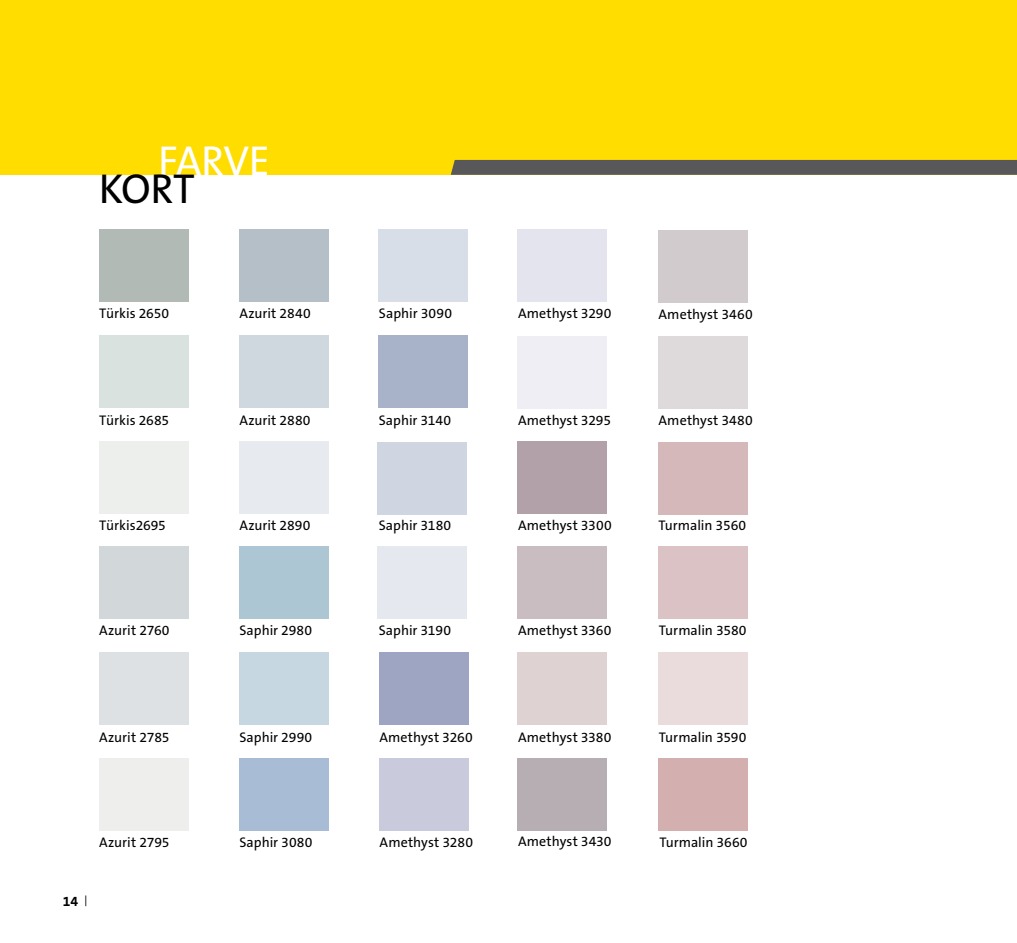
<style>
.page{position:relative;width:1017px;height:943px;background:#fff}
.page>*{position:absolute;margin:0;border:0;box-sizing:border-box;transform-origin:0 0}
.t1{font:42px "The Sans B5 Plain";color:#fff}
.t2{font:42px "The Sans B5 Plain";color:#000}
.t3{font:14px "The Sans B5 Plain";color:#000}
.t4{font:700 14px "The Sans B7";color:#000}
.s1{font-family:"Serifa";font-weight:300;font-size:15.75px}
</style>
<div class="page">
<div style="left:0;top:0;width:1017px;height:175px;background:#fd0"></div>
<svg style="left:451px;top:160px;width:566px;height:15px"></svg>
<div style="left:239px;top:230px;width:90px;height:72px;background:#b5bfc8"></div>
<div style="left:239px;top:336px;width:90px;height:72px;background:#ced8de"></div>
<div style="left:239px;top:442px;width:90px;height:72px;background:#e7ebef"></div>
<div style="left:239px;top:652px;width:90px;height:72px;background:#c6d7e1"></div>
<div style="left:239px;top:546px;width:90px;height:72px;background:#acc6d3"></div>
<div style="left:239px;top:758px;width:90px;height:72px;background:#a8bcd6"></div>
<div style="left:379px;top:230px;width:89px;height:72px;background:#d7dee8"></div>
<div style="left:378px;top:336px;width:90px;height:72px;background:#a8b3ca"></div>
<div style="left:377px;top:442px;width:90px;height:72px;background:#cfd5e1"></div>
<div style="left:377px;top:546px;width:90px;height:72px;background:#e5e8ef"></div>
<div style="left:379px;top:652px;width:90px;height:72px;background:#9ea5c3"></div>
<div style="left:379px;top:758px;width:90px;height:72px;background:#c9cbdc"></div>
<div style="left:518px;top:230px;width:89px;height:72px;background:#e3e4ed"></div>
<div style="left:518px;top:336px;width:89px;height:72px;background:#eeeef4"></div>
<div style="left:518px;top:442px;width:89px;height:72px;background:#b3a1aa"></div>
<div style="left:518px;top:546px;width:89px;height:72px;background:#c9bdc1"></div>
<div style="left:518px;top:652px;width:89px;height:72px;background:#ded3d2"></div>
<div style="left:658px;top:442px;width:90px;height:72px;background:#d5b8ba"></div>
<div style="left:658px;top:758px;width:90px;height:72px;background:#d4afaf"></div>
<div style="left:658px;top:547px;width:90px;height:72px;background:#dbc2c4"></div>
<div style="left:658px;top:652px;width:90px;height:73px;background:#eadbdc"></div>
<div style="left:658px;top:336px;width:90px;height:72px;background:#ded9db"></div>
<div style="left:658px;top:230px;width:90px;height:72px;background:#d1cbcd"></div>
<div style="left:518px;top:758px;width:89px;height:72px;background:#b7aeb3"></div>
<div style="left:99px;top:758px;width:89px;height:72px;background:#eeefed"></div>
<div style="left:99px;top:336px;width:89px;height:72px;background:#dae2df"></div>
<div style="left:99px;top:442px;width:89px;height:72px;background:#e7eae6"></div>
<div style="left:99px;top:230px;width:89px;height:72px;background:#b2bab5"></div>
<div style="left:99px;top:546px;width:89px;height:72px;background:#d2d7da"></div>
<div style="left:99px;top:652px;width:90px;height:73px;background:#dde1e3"></div>
<h1 class="t1" style="left:158px;top:139px;width:65px">farve</h1>
<h1 class="t2" style="left:99px;top:167px;width:97px">kort</h1>
<p class="t3" style="left:99px;top:306px;width:71px">Türkis 2650</p>
<p class="t3" style="left:99px;top:412px;width:72px">Türkis 2685</p>
<p class="t3" style="left:99px;top:517px;width:68px">Türkis2695</p>
<p class="t3" style="left:99px;top:622px;width:72px">Azurit 2760</p>
<p class="t3" style="left:99px;top:729px;width:72px">Azurit 2785</p>
<p class="t3" style="left:99px;top:834px;width:72px">Azurit 2795</p>
<p class="t4" style="left:63px;top:893px;width:27px">14 <span class="s1">|</span></p>
<p class="t3" style="left:239px;top:306px;width:73px">Azurit 2840</p>
<p class="t3" style="left:239px;top:412px;width:73px">Azurit 2880</p>
<p class="t3" style="left:239px;top:517px;width:73px">Azurit 2890</p>
<p class="t3" style="left:239px;top:622px;width:74px">Saphir 2980</p>
<p class="t3" style="left:239px;top:729px;width:74px">Saphir 2990</p>
<p class="t3" style="left:239px;top:834px;width:74px">Saphir 3080</p>
<p class="t3" style="left:379px;top:306px;width:75px">Saphir 3090</p>
<p class="t3" style="left:518px;top:306px;width:95px">Amethyst 3290</p>
<p class="t3" style="left:658px;top:306px;width:96px">Amethyst 3460</p>
<p class="t3" style="left:379px;top:412px;width:74px">Saphir 3140</p>
<p class="t3" style="left:518px;top:412px;width:95px">Amethyst 3295</p>
<p class="t3" style="left:658px;top:413px;width:96px">Amethyst 3480</p>
<p class="t3" style="left:379px;top:517px;width:74px">Saphir 3180</p>
<p class="t3" style="left:518px;top:517px;width:95px">Amethyst 3300</p>
<p class="t3" style="left:658px;top:518px;width:89px">Turmalin 3560</p>
<p class="t3" style="left:379px;top:622px;width:74px">Saphir 3190</p>
<p class="t3" style="left:518px;top:622px;width:95px">Amethyst 3360</p>
<p class="t3" style="left:659px;top:623px;width:89px">Turmalin 3580</p>
<p class="t3" style="left:379px;top:729px;width:95px">Amethyst 3260</p>
<p class="t3" style="left:518px;top:729px;width:95px">Amethyst 3380</p>
<p class="t3" style="left:659px;top:730px;width:89px">Turmalin 3590</p>
<p class="t3" style="left:380px;top:834px;width:95px">Amethyst 3280</p>
<p class="t3" style="left:518px;top:834px;width:95px">Amethyst 3430</p>
<p class="t3" style="left:659px;top:834px;width:90px">Turmalin 3660</p>
</div>
